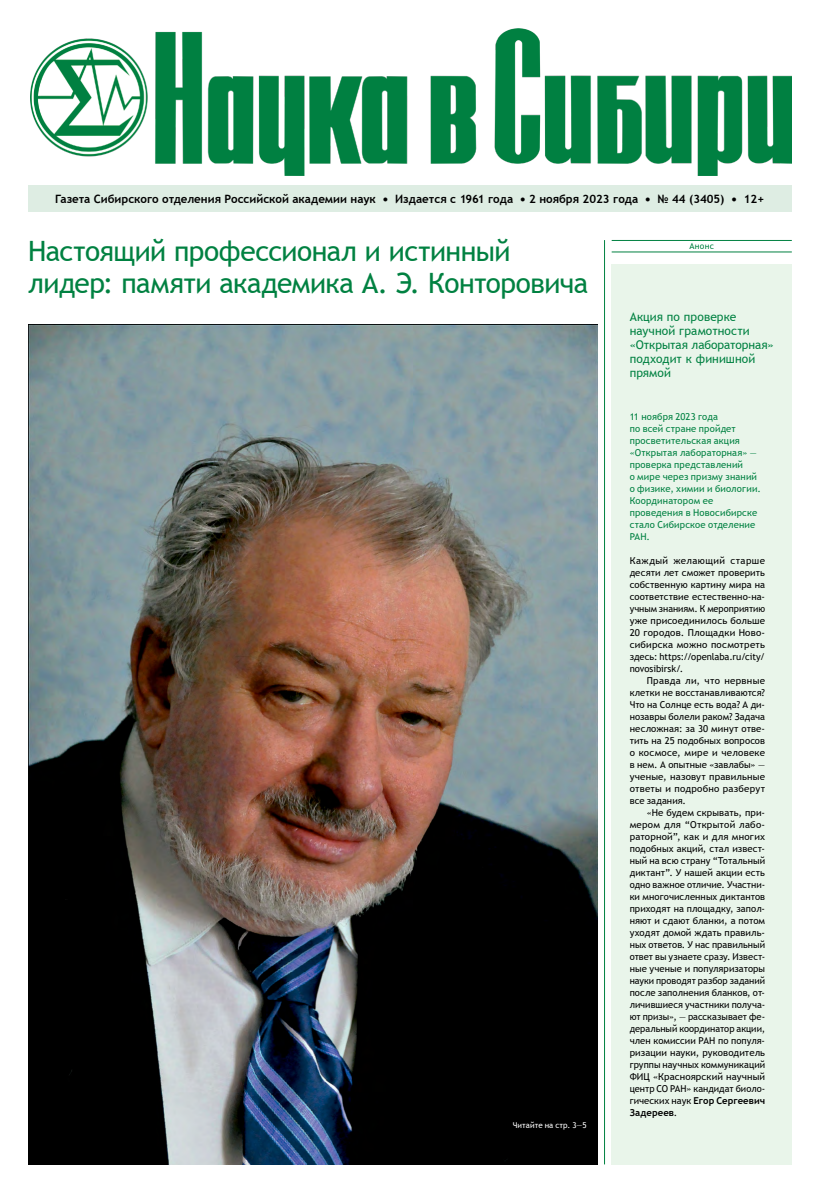
<style>
.page{position:relative;width:820px;height:1191px;background:#fff}
.page>*{position:absolute;margin:0;border:0;box-sizing:border-box;transform-origin:0 0}
.t1{font:28px/32px "Trebuchet MS";letter-spacing:-.02em;color:#008141}
.t2{font:12px/14px "Trebuchet MS";letter-spacing:.005em;color:#008141}
.t3{font:700 11.5px "Trebuchet MS";color:#000}
.t4{font:9.5px/12px "Trebuchet MS";letter-spacing:.01em;color:#000;text-align:justify}
.t5{font:9.5px/12px "Trebuchet MS";letter-spacing:.015em;color:#008141}
.t6{font:8.5px "Trebuchet MS";letter-spacing:.035em;color:#008141}
.t7{font:8px "Trebuchet MS";letter-spacing:.01em;color:#fff}
.s1{font-size:9px}
.s2{font-weight:700}
</style>
<div class="page">
<div style="left:28px;top:185px;width:763px;height:27px;background:#deede3"></div>
<img style="left:31px;top:29px;width:760px;height:147px">
<hr style="left:603px;top:240px;width:1px;height:924px;background:#008141">
<hr style="left:611px;top:251px;width:180px;height:1px;background:#008141">
<hr style="left:611px;top:240px;width:180px;height:1px;background:#008141">
<div style="left:611px;top:264px;width:180px;height:900px;background:#e9f5ea"></div>
<img style="left:28px;top:324px;width:569px;height:840px">
<p class="t3" style="left:55px;top:191px;width:710px">Газета Сибирского отделения Российской академии наук <span class="s1">●</span> Издается с 1961 года <span class="s1">●</span> 2 ноября 2023 года <span class="s1">●</span> № 44 (3405) <span class="s1">●</span> 12+</p>
<p class="t6" style="left:689px;top:241px;width:26px">Анонс</p>
<h1 class="t1" style="left:28px;top:235px;width:561px">Настоящий профессионал и истинный лидер: памяти академика А. Э. Конторовича</h1>
<p class="t2" style="left:629px;top:310px;width:146px">Акция по проверке научной грамотности «Открытая лабораторная» подходит к финишной прямой</p>
<p class="t7" style="left:512px;top:1120px;width:75px">Читайте на стр. 3—5</p>
<p class="t5" style="left:629px;top:411px;width:132px">11 ноября 2023 года<br>по всей стране пройдет просветительская акция «Открытая лабораторная» — проверка представлений<br>о мире через призму знаний о физике, химии и биологии.<br>Координатором ее проведения в Новосибирске стало Сибирское отделение<br>РАН.</p>
<p class="t4" style="left:629px;top:555px;width:137px">Каждый желающий старше десяти лет сможет проверить собственную картину мира на соответствие естественно-на&shy;учным знаниям. К мероприятию уже присоединилось больше 20 городов. Площадки Ново&shy;сибирска можно посмотреть здесь: https://openlaba.ru/city/ novosibirsk/.</p>
<p class="t4" style="left:629px;top:675px;width:137px;text-indent:17px">Правда ли, что нервные клетки не восстанавливаются?<br>Что на Солнце есть вода? А ди&shy;нозавры болели раком? Задача несложная: за 30 минут отве&shy;тить на 25 подобных вопросов о космосе, мире и человеке в нем. А опытные «завлабы» — ученые, назовут правильные ответы и подробно разберут все задания.</p>
<p class="t4" style="left:629px;top:807px;width:137px;text-indent:17px">«Не будем скрывать, при&shy;мером для “Открытой лабо&shy;раторной”, как и для многих подобных акций, стал извест&shy;ный на всю страну “Тотальный диктант”. У нашей акции есть одно важное отличие. Участни&shy;ки многочисленных диктантов приходят на площадку, запол&shy;няют и сдают бланки, а потом уходят домой ждать правиль&shy;ных ответов. У нас правильный ответ вы узнаете сразу. Извест&shy;ные ученые и популяризаторы науки проводят разбор заданий после заполнения бланков, от&shy;личившиеся участники получа&shy;ют призы», — рассказывает фе&shy;деральный координатор акции, член комиссии РАН по популя&shy;ризации науки, руководитель группы научных коммуникаций ФИЦ «Красноярский научный центр СО РАН» кандидат биоло&shy;гических наук <span class="s2">Егор Сергеевич Задереев</span>.</p>
</div>
